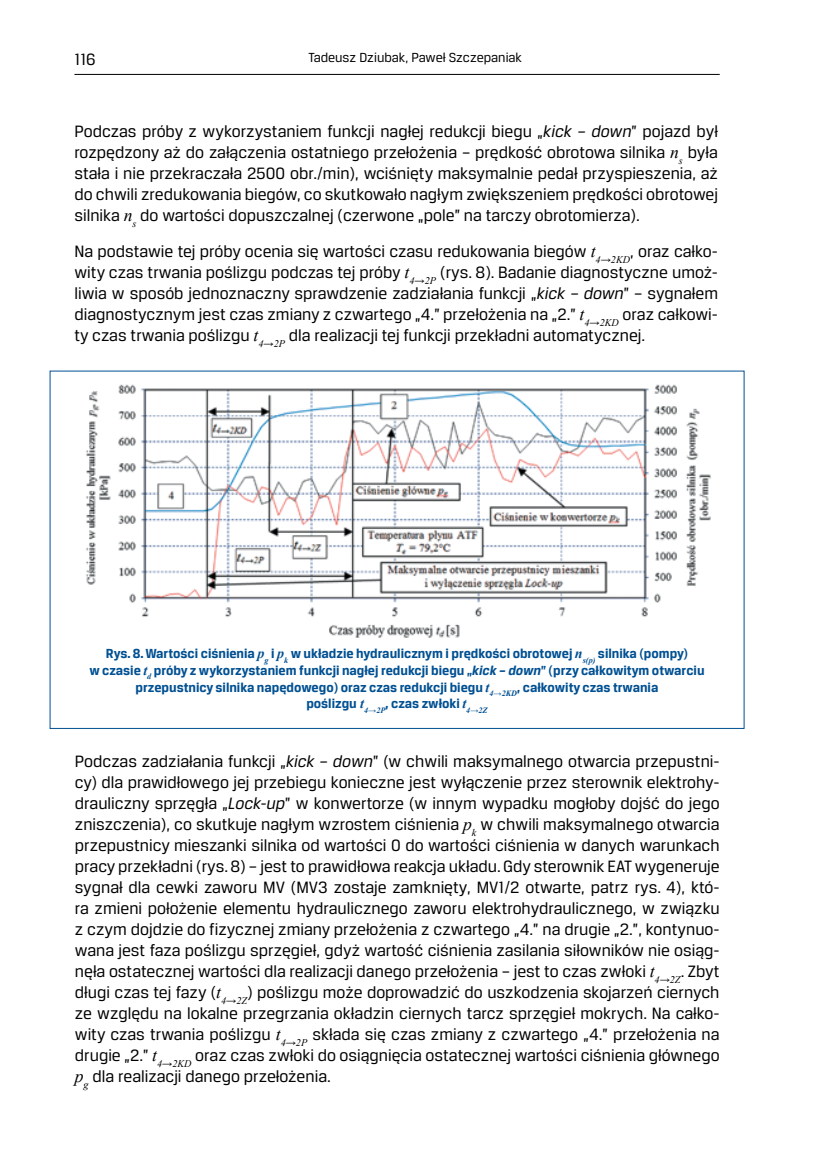
<style>
.page{position:relative;width:819px;height:1161px;background:#fff}
.page>*{position:absolute;margin:0;border:0;box-sizing:border-box;transform-origin:0 0}
.t1{font:17.5px/21px "Breuer Text";color:#000;text-align:justify}
.t2{font:700 14px/16.8px "Breuer Text";color:#005092;text-align:center}
.t3{font:14px "Breuer Text";color:#000}
.s1{font-style:italic}
.s2{font-family:"Times New Roman";font-style:italic}
</style>
<div class="page">
<hr style="left:74px;top:74px;width:645px;height:1px;background:#000">
<img style="left:86px;top:384px;width:625px;height:254px">
<p class="t1" style="left:74px;top:49px;width:23px">116</p>
<p class="t3" style="left:308px;top:49px;width:215px">Tadeusz Dziubak, Paweł Szczepaniak</p>
<p class="t1" style="left:74px;top:121px;width:645px">Podczas próby z wykorzystaniem funkcji nagłej redukcji biegu „<span class="s1">kick – down</span>” pojazd był rozpędzony aż do załączenia ostatniego przełożenia – prędkość obrotowa silnika <span class="s2">n</span><sub>s</sub> była stała i nie przekraczała 2500 obr./min), wciśnięty maksymalnie pedał przyspieszenia, aż do chwili zredukowania biegów, co skutkowało nagłym zwiększeniem prędkości obrotowej silnika <span class="s2">n</span><sub>s</sub> do wartości dopuszczalnej (czerwone „pole” na tarczy obrotomierza).</p>
<p class="t1" style="left:74px;top:241px;width:645px">Na podstawie tej próby ocenia się wartości czasu redukowania biegów <span class="s2">t</span><sub>4→2KD</sub>, oraz całko&shy;wity czas trwania poślizgu podczas tej próby <span class="s2">t</span><sub>4→2P</sub> (rys. 8). Badanie diagnostyczne umoż&shy;liwia w sposób jednoznaczny sprawdzenie zadziałania funkcji „<span class="s1">kick – down</span>” – sygnałem diagnostycznym jest czas zmiany z czwartego „4.” przełożenia na „2.” <span class="s2">t</span><sub>4→2KD</sub> oraz całkowi&shy;ty czas trwania poślizgu <span class="s2">t</span><sub>4→2P</sub> dla realizacji tej funkcji przekładni automatycznej.</p>
<p class="t2" style="left:89px;top:645px;width:616px">Rys. 8. Wartości ciśnienia <span class="s2">p</span><sub>g</sub> i <span class="s2">p</span><sub>k</sub> w układzie hydraulicznym i prędkości obrotowej <span class="s2">n</span><sub>s(p)</sub> silnika (pompy)<br>w czasie <span class="s2">t</span><sub>d</sub> próby z wykorzystaniem funkcji nagłej redukcji biegu „<span class="s1">kick – down</span>” (przy całkowitym otwarciu przepustnicy silnika napędowego) oraz czas redukcji biegu <span class="s2">t</span><sub>4→2KD</sub>, całkowity czas trwania<br>poślizgu <span class="s2">t</span><sub>4→2P</sub>, czas zwłoki <span class="s2">t</span><sub>4→2Z</sub></p>
<p class="t1" style="left:75px;top:750px;width:646px">Podczas zadziałania funkcji „<span class="s1">kick – down</span>” (w chwili maksymalnego otwarcia przepustni&shy;cy) dla prawidłowego jej przebiegu konieczne jest wyłączenie przez sterownik elektrohy&shy;drauliczny sprzęgła „<span class="s1">Lock-up</span>” w konwertorze (w innym wypadku mogłoby dojść do jego zniszczenia), co skutkuje nagłym wzrostem ciśnienia <span class="s2">p</span><sub>k</sub> w chwili maksymalnego otwarcia przepustnicy mieszanki silnika od wartości 0 do wartości ciśnienia w danych warunkach pracy przekładni (rys. 8) – jest to prawidłowa reakcja układu. Gdy sterownik EAT wygeneruje sygnał dla cewki zaworu MV (MV3 zostaje zamknięty, MV1/2 otwarte, patrz rys. 4), któ&shy;ra zmieni położenie elementu hydraulicznego zaworu elektrohydraulicznego, w związku z czym dojdzie do fizycznej zmiany przełożenia z czwartego „4.” na drugie „2.”, kontynuo&shy;wana jest faza poślizgu sprzęgieł, gdyż wartość ciśnienia zasilania siłowników nie osiąg&shy;nęła ostatecznej wartości dla realizacji danego przełożenia – jest to czas zwłoki <span class="s2">t</span><sub>4→2Z</sub>. Zbyt długi czas tej fazy (<span class="s2">t</span><sub>4→2Z</sub>) poślizgu może doprowadzić do uszkodzenia skojarzeń ciernych ze względu na lokalne przegrzania okładzin ciernych tarcz sprzęgieł mokrych. Na całko&shy;wity czas trwania poślizgu <span class="s2">t</span><sub>4→2P</sub> składa się czas zmiany z czwartego „4.” przełożenia na drugie „2.” <span class="s2">t</span><sub>4→2KD</sub> oraz czas zwłoki do osiągnięcia ostatecznej wartości ciśnienia głównego <span class="s2">p</span><sub>g</sub> dla realizacji danego przełożenia.</p>
</div>
